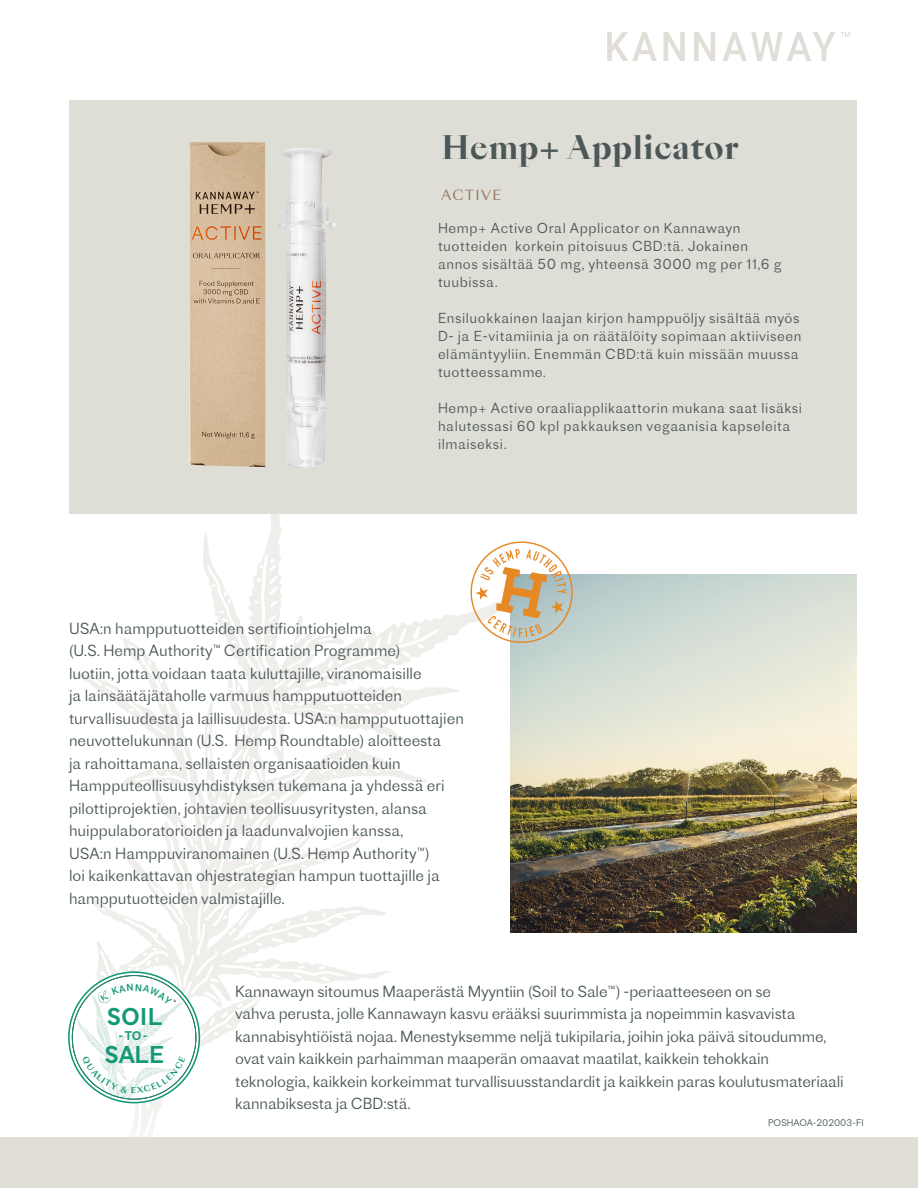
<style>
.page{position:relative;width:918px;height:1188px;background:#fff}
.page>*{position:absolute;margin:0;border:0;box-sizing:border-box;transform-origin:0 0}
.t1{font:700 31.5px "Sang Bleu Empire";letter-spacing:.025em;color:#4c5858}
.t2{font:22.65px/37.7px "Proto Grotesk";color:#139978}
.t3{font:300 15px/22.5px "Proto Grotesk";color:#4c5858}
.t4{font:300 13.5px/18px "Proto Grotesk";letter-spacing:.04em;color:#4c5858}
.t5{font:13.5px "Sang Bleu Sunrise";letter-spacing:.1em;color:#94775d}
.t6{font:11.7px "Proto Grotesk";color:#139978}
.t7{font:300 9px "Proto Grotesk";color:#4c5858}
</style>
<div class="page">
<svg style="left:78px;top:514px;width:391px;height:181px"></svg>
<svg style="left:90px;top:554px;width:349px;height:493px"></svg>
<div style="left:69px;top:100px;width:787px;height:414px;background:#deddd6"></div>
<svg style="left:607px;top:32px;width:50px;height:29px"></svg>
<svg style="left:664px;top:32px;width:21px;height:29px"></svg>
<svg style="left:694px;top:32px;width:21px;height:29px"></svg>
<svg style="left:723px;top:32px;width:127px;height:29px"></svg>
<img style="left:510px;top:574px;width:346px;height:359px">
<svg style="left:469px;top:541px;width:105px;height:102px"></svg>
<div style="left:0;top:1137px;width:918px;height:51px;background:#e0ded7"></div>
<img style="left:189px;top:142px;width:147px;height:326px">
<svg style="left:68px;top:971px;width:132px;height:132px"></svg>
<p class="t1" style="left:441px;top:125px;width:299px">Hemp+ Applicator</p>
<p class="t5" style="left:441px;top:186px;width:62px">ACTIVE</p>
<p class="t4" style="left:438px;top:219px;width:312px">Hemp+ Active Oral Applicator on Kannawayn tuotteiden korkein pitoisuus CBD:tä. Jokainen</p>
<p class="t4" style="left:438px;top:255px;width:345px">annos sisältää 50 mg, yhteensä 3000 mg per 11,6 g tuubissa.</p>
<p class="t4" style="left:438px;top:309px;width:365px">Ensiluokkainen laajan kirjon hamppuöljy sisältää myös D- ja E-vitamiinia ja on räätälöity sopimaan aktiiviseen elämäntyyliin. Enemmän CBD:tä kuin missään muussa tuotteessamme.</p>
<p class="t4" style="left:438px;top:399px;width:366px">Hemp+ Active oraaliapplikaattorin mukana saat lisäksi halutessasi 60 kpl pakkauksen vegaanisia kapseleita ilmaiseksi.</p>
<p class="t3" style="left:69px;top:616px;width:305px">USA:n hampputuotteiden sertifiointiohjelma</p>
<p class="t3" style="left:69px;top:639px;width:396px">(U.S. Hemp Authority™ Certification Programme)<br>luotiin, jotta voidaan taata kuluttajille, viranomaisille<br>ja lainsäätäjätaholle varmuus hampputuotteiden turvallisuudesta ja laillisuudesta. USA:n hampputuottajien neuvottelukunnan (U.S. Hemp Roundtable) aloitteesta<br>ja rahoittamana, sellaisten organisaatioiden kuin Hampputeollisuusyhdistyksen tukemana ja yhdessä eri pilottiprojektien, johtavien teollisuusyritysten, alansa huippulaboratorioiden ja laadunvalvojien kanssa,<br>USA:n Hamppuviranomainen (U.S. Hemp Authority™)<br>loi kaikenkattavan ohjestrategian hampun tuottajille ja hampputuotteiden valmistajille.</p>
<p class="t2" style="left:104px;top:997px;width:62px">SOIL<br>SALE</p>
<p class="t6" style="left:119px;top:1027px;width:31px">- TO -</p>
<p class="t3" style="left:235px;top:980px;width:610px">Kannawayn sitoumus Maaperästä Myyntiin (Soil to Sale™) -periaatteeseen on se<br>vahva perusta, jolle Kannawayn kasvu erääksi suurimmista ja nopeimmin kasvavista kannabisyhtiöistä nojaa. Menestyksemme neljä tukipilaria, joihin joka päivä sitoudumme, ovat vain kaikkein parhaimman maaperän omaavat maatilat, kaikkein tehokkain teknologia, kaikkein korkeimmat turvallisuusstandardit ja kaikkein paras koulutusmateriaali kannabiksesta ja CBD:stä.</p>
<p class="t7" style="left:768px;top:1116px;width:97px">POSHAOA-202003-FI</p>
</div>
